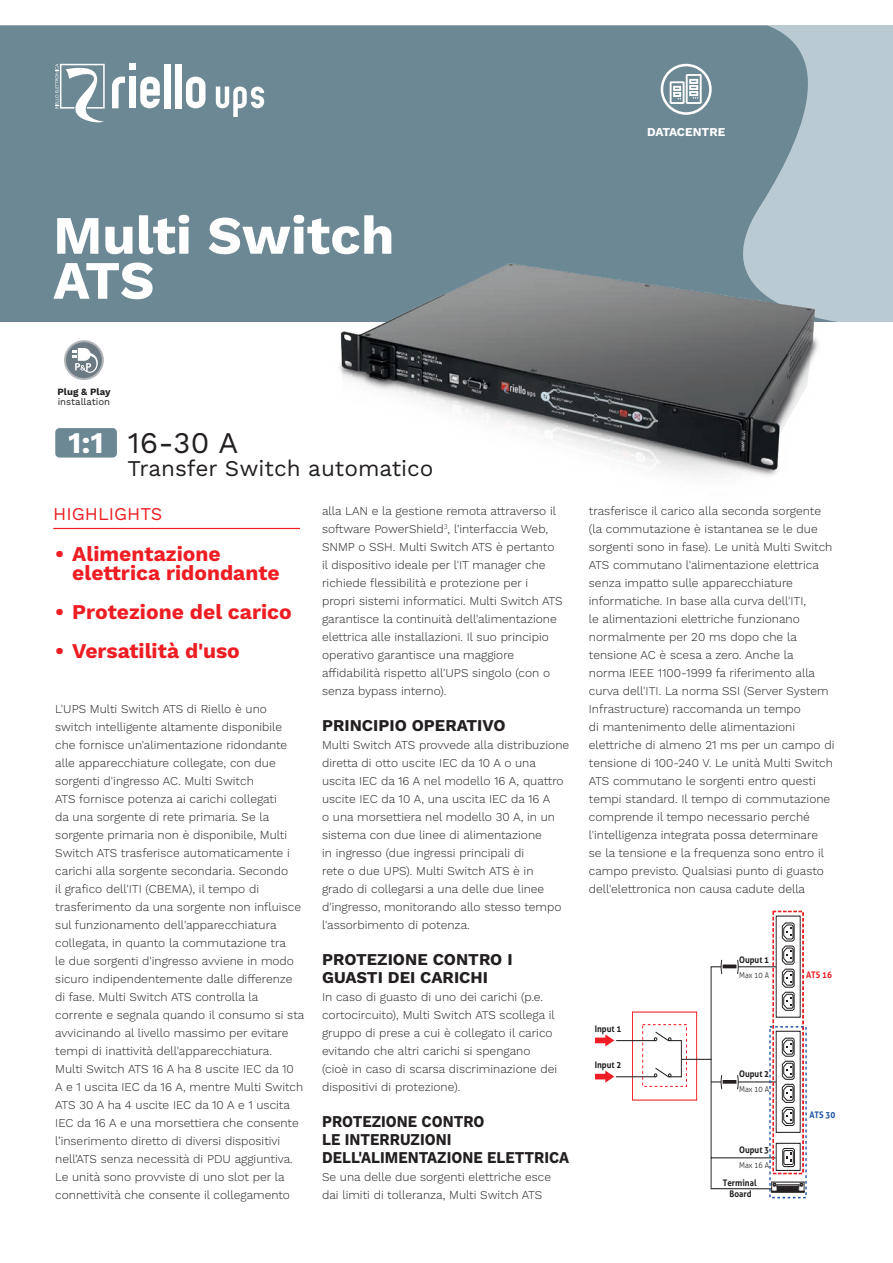
<style>
.page{position:relative;width:893px;height:1263px;background:#fff}
.page>*{position:absolute;margin:0;border:0;box-sizing:border-box;transform-origin:0 0}
.TITOLI_BIG{font:700 54px/45px "Work Sans";color:#fff}
.TITOLI{font:30px "Work Sans";color:#231f20}
.t1{font:700 30px "Work Sans";color:#fff}
.TITOLI-2{font:22.5px "Work Sans";color:#231f20}
.t2{font:700 21px/19.5px "Work Sans";color:#ee1d23}
.t3{font:18px "Work Sans";color:#ee1d23}
.t4{font:700 16.5px/18px "Work Sans";color:#231f20;scale:.9 1}
.t5{font:700 16.5px/18px "Work Sans";color:#231f20}
.t6{font:300 12px/18px "Work Sans";color:#231f20}
.t7{font:700 12px "Work Sans";color:#fff}
.t8{font:9.6px "Work Sans";color:#231f20}
.t9{font:700 9.6px "Work Sans";color:#231f20}
.t10{font:700 9px/10.8px "Aller";color:#231f20;text-align:center;scale:.9 1}
.t11{font:700 9px "Aller";color:#ee1d23;scale:.9 1}
.t12{font:700 9px "Aller";color:#1f53a4;scale:.9 1}
.t13{font:300 8.1px "Aller";color:#231f20;scale:.9 1}
</style>
<div class="page">
<div style="left:0;top:26px;width:893px;height:296px;background:#bacad2"></div>
<div style="left:0;top:26px;width:808px;height:296px;background:#6c8895"></div>
<svg style="left:216px;top:86px;width:48px;height:31px"></svg>
<svg style="left:112px;top:77px;width:13px;height:31px"></svg>
<div style="left:129px;top:64px;width:7px;height:6px;background:#fff"></div>
<div style="left:129px;top:77px;width:7px;height:31px;background:#fff"></div>
<svg style="left:140px;top:77px;width:20px;height:31px"></svg>
<div style="left:164px;top:64px;width:7px;height:44px;background:#fff"></div>
<div style="left:175px;top:64px;width:7px;height:44px;background:#fff"></div>
<svg style="left:186px;top:77px;width:19px;height:31px"></svg>
<svg style="left:55px;top:63px;width:50px;height:61px;background:#96aab3"></svg>
<svg style="left:661px;top:64px;width:51px;height:51px"></svg>
<div style="left:663px;top:66px;width:46px;height:46px;background:#6c8895;border-radius:50%"></div>
<svg style="left:670px;top:74px;width:32px;height:30px"></svg>
<img style="left:316px;top:243px;width:521px;height:233px">
<svg style="left:64px;top:340px;width:40px;height:40px"></svg>
<div style="left:66px;top:342px;width:36px;height:36px;background:#6b7a83;border-radius:50%"></div>
<svg style="left:73px;top:348px;width:25px;height:25px"></svg>
<div style="left:55px;top:428px;width:62px;height:30px;background:#6c8895;border-radius:4px"></div>
<hr style="left:53px;top:528px;width:247px;height:1px;background:#ee1d23">
<div style="left:632px;top:1011px;width:65px;height:89px;border:1px solid #ee1d23"></div>
<hr style="left:616px;top:1040px;width:40px;height:1px;background:#231f20">
<hr style="left:616px;top:1076px;width:40px;height:1px;background:#231f20">
<svg style="left:642px;top:1024px;width:45px;height:63px"></svg>
<svg style="left:595px;top:1034px;width:19px;height:12px"></svg>
<svg style="left:595px;top:1070px;width:19px;height:13px"></svg>
<hr style="left:681px;top:1059px;width:31px;height:1px;background:#231f20">
<svg style="left:710px;top:910px;width:97px;height:289px"></svg>
<hr style="left:772px;top:1192px;width:32px;height:1px;background:#231f20">
<p class="TITOLI_BIG" style="left:53px;top:216px;width:343px">Multi Switch<br>ATS</p>
<p class="t7" style="left:647px;top:125px;width:80px">DATACENTRE</p>
<p class="t9" style="left:58px;top:386px;width:54px">Plug &amp; Play</p>
<p class="t8" style="left:58px;top:396px;width:54px">installation</p>
<p class="t1" style="left:68px;top:425px;width:37px">1:1</p>
<p class="TITOLI" style="left:128px;top:425px;width:112px">16-30 A</p>
<p class="TITOLI-2" style="left:128px;top:455px;width:308px">Transfer Switch automatico</p>
<p class="t3" style="left:53px;top:503px;width:110px">HIGHLIGHTS</p>
<p class="t2" style="left:72px;top:545px;width:209px;text-indent:-17px">• Alimentazione elettrica ridondante</p>
<p class="t2" style="left:55px;top:603px;width:238px">• Protezione del carico</p>
<p class="t2" style="left:55px;top:642px;width:186px">• Versatilità d'uso</p>
<p class="t6" style="left:55px;top:701px;width:251px">L'UPS Multi Switch ATS di Riello è uno switch intelligente altamente disponibile che fornisce un'alimentazione ridondante alle apparecchiature collegate, con due sorgenti d'ingresso AC. Multi Switch<br>ATS fornisce potenza ai carichi collegati<br>da una sorgente di rete primaria. Se la sorgente primaria non è disponibile, Multi Switch ATS trasferisce automaticamente i carichi alla sorgente secondaria. Secondo<br>il grafico dell'ITI (CBEMA), il tempo di trasferimento da una sorgente non influisce sul funzionamento dell'apparecchiatura collegata, in quanto la commutazione tra<br>le due sorgenti d'ingresso avviene in modo sicuro indipendentemente dalle differenze di fase. Multi Switch ATS controlla la corrente e segnala quando il consumo si sta avvicinando al livello massimo per evitare tempi di inattività dell'apparecchiatura.</p>
<p class="t6" style="left:55px;top:1061px;width:250px">Multi Switch ATS 16 A ha 8 uscite IEC da 10<br>A e 1 uscita IEC da 16 A, mentre Multi Switch ATS 30 A ha 4 uscite IEC da 10 A e 1 uscita IEC da 16 A e una morsettiera che consente l’inserimento diretto di diversi dispositivi nell’ATS senza necessità di PDU aggiuntiva.<br>Le unità sono provviste di uno slot per la connettività che consente il collegamento</p>
<p class="t6" style="left:322px;top:503px;width:242px">alla LAN e la gestione remota attraverso il software PowerShield<sup>3</sup>, l'interfaccia Web, SNMP o SSH. Multi Switch ATS è pertanto il dispositivo ideale per l'IT manager che richiede flessibilità e protezione per i propri sistemi informatici. Multi Switch ATS garantisce la continuità dell'alimentazione elettrica alle installazioni. Il suo principio operativo garantisce una maggiore affidabilità rispetto all'UPS singolo (con o senza bypass interno).</p>
<p class="t5" style="left:322px;top:717px;width:185px">PRINCIPIO OPERATIVO</p>
<p class="t6" style="left:322px;top:737px;width:249px">Multi Switch ATS provvede alla distribuzione diretta di otto uscite IEC da 10 A o una uscita IEC da 16 A nel modello 16 A, quattro uscite IEC da 10 A, una uscita IEC da 16 A<br>o una morsettiera nel modello 30 A, in un sistema con due linee di alimentazione<br>in ingresso (due ingressi principali di<br>rete o due UPS). Multi Switch ATS è in<br>grado di collegarsi a una delle due linee d'ingresso, monitorando allo stesso tempo l'assorbimento di potenza.</p>
<p class="t5" style="left:322px;top:951px;width:192px">PROTEZIONE CONTRO I<br>GUASTI DEI CARICHI</p>
<p class="t6" style="left:322px;top:989px;width:237px">In caso di guasto di uno dei carichi (p.e. cortocircuito), Multi Switch ATS scollega il gruppo di prese a cui è collegato il carico evitando che altri carichi si spengano (cioè in caso di scarsa discriminazione dei dispositivi di protezione).</p>
<p class="t4" style="left:322px;top:1113px;width:276px">PROTEZIONE CONTRO<br>LE INTERRUZIONI<br>DELL'ALIMENTAZIONE ELETTRICA</p>
<p class="t6" style="left:322px;top:1169px;width:231px">Se una delle due sorgenti elettriche esce dai limiti di tolleranza, Multi Switch ATS</p>
<p class="t6" style="left:589px;top:503px;width:247px">trasferisce il carico alla seconda sorgente (la commutazione è istantanea se le due sorgenti sono in fase). Le unità Multi Switch ATS commutano l'alimentazione elettrica senza impatto sulle apparecchiature informatiche. In base alla curva dell'ITI,<br>le alimentazioni elettriche funzionano normalmente per 20 ms dopo che la tensione AC è scesa a zero. Anche la<br>norma IEEE 1100-1999 fa riferimento alla curva dell'ITI. La norma SSI (Server System Infrastructure) raccomanda un tempo<br>di mantenimento delle alimentazioni elettriche di almeno 21 ms per un campo di tensione di 100-240 V. Le unità Multi Switch ATS commutano le sorgenti entro questi tempi standard. Il tempo di commutazione comprende il tempo necessario perché l'intelligenza integrata possa determinare<br>se la tensione e la frequenza sono entro il campo previsto. Qualsiasi punto di guasto dell'elettronica non causa cadute della</p>
<p class="t10" style="left:595px;top:1023px;width:31px">Input 1</p>
<p class="t10" style="left:595px;top:1059px;width:31px">Input 2</p>
<p class="t10" style="left:739px;top:955px;width:35px">Ouput 1</p>
<p class="t13" style="left:739px;top:970px;width:35px">Max 10 A</p>
<p class="t11" style="left:806px;top:969px;width:30px">ATS 16</p>
<p class="t10" style="left:739px;top:1069px;width:35px">Ouput 2</p>
<p class="t13" style="left:739px;top:1084px;width:35px">Max 10 A</p>
<p class="t10" style="left:739px;top:1145px;width:35px">Ouput 3</p>
<p class="t13" style="left:739px;top:1160px;width:35px">Max 16 A</p>
<p class="t10" style="left:723px;top:1177px;width:39px">Terminal<br>Board</p>
<p class="t12" style="left:809px;top:1109px;width:30px">ATS 30</p>
</div>
